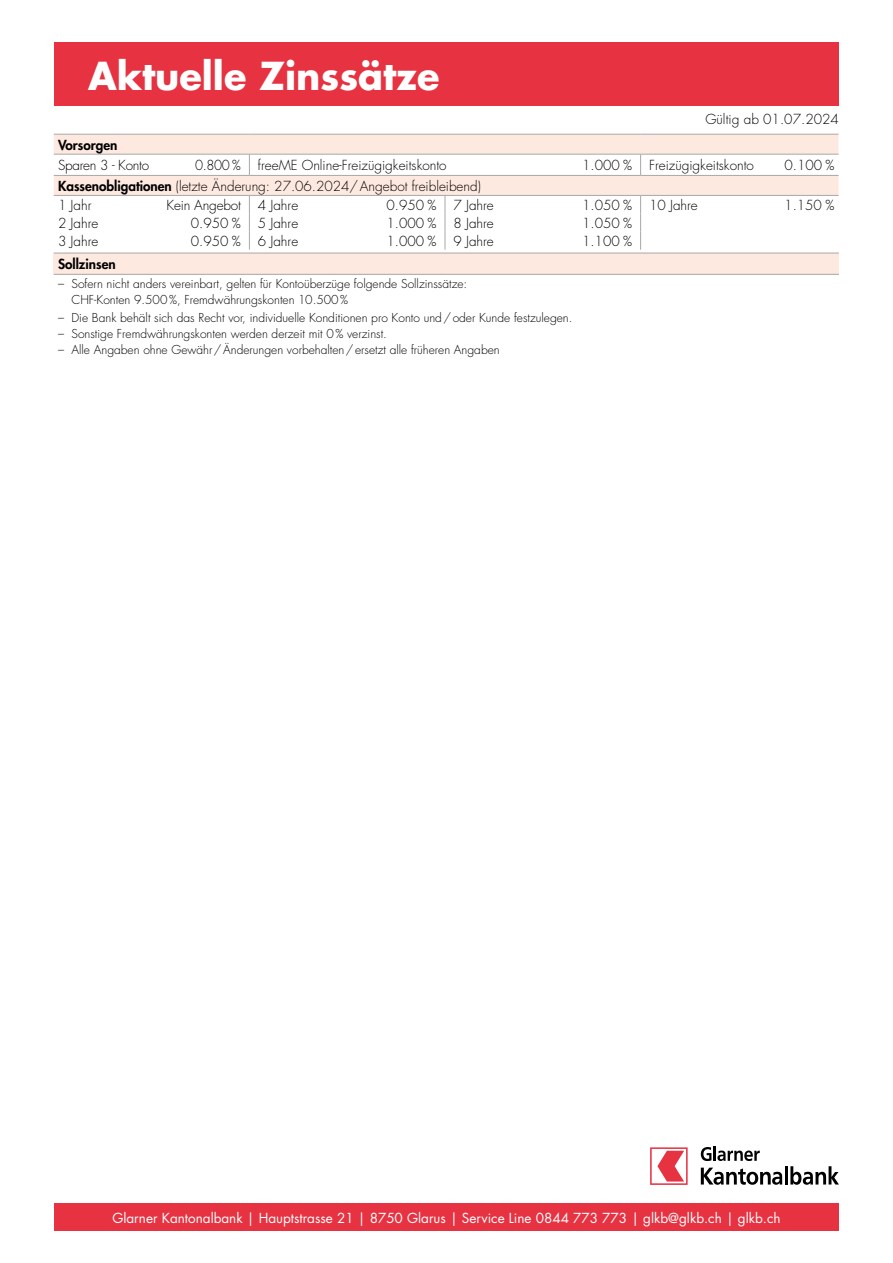
<style>
.page{position:relative;width:893px;height:1263px;background:#fff}
.page>*{position:absolute;margin:0;border:0;box-sizing:border-box;transform-origin:0 0}
.t1{font:700 37.5px "Futura Std";color:#fff}
.t2{font:300 13.5px/19px "Futura Std";color:#000}
.t3{font:13.5px "Futura Std";color:#fff}
.t4{font:800 13.5px "Futura Std";color:#000}
.t5{font:300 13.5px "Futura Std";letter-spacing:-.02em;color:#000}
.t6{font:300 13.5px "Futura Std";color:#000;scale:.96 1}
.t7{font:300 12px/16.2px "Futura Std";color:#000}
.s1{font-weight:800}
</style>
<div class="page">
<div style="left:54px;top:43px;width:785px;height:63px;background:#e63241"></div>
<div style="left:54px;top:1203px;width:785px;height:28px;background:#e63241"></div>
<svg style="left:701px;top:1146px;width:59px;height:15px"></svg>
<svg style="left:701px;top:1167px;width:81px;height:18px"></svg>
<hr style="left:785px;top:1166px;width:3px;height:18px;background:#000">
<svg style="left:790px;top:1166px;width:49px;height:19px"></svg>
<svg style="left:650px;top:1147px;width:38px;height:38px"></svg>
<div style="left:54px;top:253px;width:785px;height:21px;background:#fee9e1"></div>
<hr style="left:54px;top:253px;width:785px;height:1px;background:#a9a8a6">
<hr style="left:54px;top:274px;width:785px;height:1px;background:#a9a8a6">
<svg style="left:54px;top:135px;width:784px;height:60px;fill:#fee9e1"></svg>
<hr style="left:54px;top:154px;width:195px;height:1px;background:#a9a8a6">
<hr style="left:54px;top:195px;width:195px;height:1px;background:#a9a8a6">
<hr style="left:249px;top:154px;width:196px;height:1px;background:#a9a8a6">
<hr style="left:445px;top:154px;width:196px;height:1px;background:#a9a8a6">
<hr style="left:641px;top:154px;width:197px;height:1px;background:#a9a8a6">
<hr style="left:249px;top:195px;width:196px;height:1px;background:#a9a8a6">
<hr style="left:445px;top:195px;width:196px;height:1px;background:#a9a8a6">
<hr style="left:641px;top:195px;width:197px;height:1px;background:#a9a8a6">
<hr style="left:54px;top:134px;width:195px;height:1px;background:#a9a8a6">
<hr style="left:249px;top:134px;width:196px;height:1px;background:#a9a8a6">
<hr style="left:445px;top:134px;width:196px;height:1px;background:#a9a8a6">
<hr style="left:641px;top:134px;width:197px;height:1px;background:#a9a8a6">
<hr style="left:54px;top:175px;width:195px;height:1px;background:#a9a8a6">
<hr style="left:249px;top:175px;width:196px;height:1px;background:#a9a8a6">
<hr style="left:445px;top:175px;width:196px;height:1px;background:#a9a8a6">
<hr style="left:641px;top:175px;width:197px;height:1px;background:#a9a8a6">
<svg style="left:640px;top:154px;width:1px;height:21px"></svg>
<svg style="left:640px;top:196px;width:1px;height:54px"></svg>
<svg style="left:249px;top:154px;width:1px;height:21px"></svg>
<svg style="left:249px;top:196px;width:1px;height:54px"></svg>
<svg style="left:445px;top:196px;width:1px;height:54px"></svg>
<h1 class="t1" style="left:88px;top:51px;width:353px">Aktuelle Zinssätze</h1>
<p class="t2" style="left:705px;top:110px;width:135px">Gültig ab 01.07.2024</p>
<p class="t4" style="left:58px;top:136px;width:61px">Vorsorgen</p>
<p class="t5" style="left:58px;top:157px;width:93px">Sparen 3 - Konto</p>
<p class="t6" style="left:195px;top:157px;width:49px">0.800 %</p>
<p class="t2" style="left:258px;top:156px;width:190px">freeME Online-Freizügigkeitskonto</p>
<p class="t2" style="left:582px;top:156px;width:51px">1.000 %</p>
<p class="t2" style="left:649px;top:156px;width:106px">Freizügigkeitskonto</p>
<p class="t2" style="left:784px;top:156px;width:51px">0.100 %</p>
<p class="t2" style="left:58px;top:177px;width:424px"><span class="s1">Kassenobligationen</span> (letzte Änderung: 27.06.2024/Angebot freibleibend)<br>1 Jahr</p>
<p class="t2" style="left:167px;top:196px;width:76px">Kein Angebot</p>
<p class="t2" style="left:258px;top:196px;width:42px">4 Jahre</p>
<p class="t2" style="left:386px;top:196px;width:52px">0.950 %</p>
<p class="t2" style="left:453px;top:196px;width:42px">7 Jahre</p>
<p class="t2" style="left:582px;top:196px;width:52px">1.050 %</p>
<p class="t2" style="left:649px;top:196px;width:50px">10 Jahre</p>
<p class="t2" style="left:784px;top:196px;width:52px">1.150 %</p>
<p class="t2" style="left:58px;top:214px;width:42px">2 Jahre</p>
<p class="t2" style="left:191px;top:214px;width:52px">0.950 %</p>
<p class="t2" style="left:258px;top:214px;width:42px">5 Jahre</p>
<p class="t2" style="left:386px;top:214px;width:52px">1.000 %</p>
<p class="t2" style="left:453px;top:214px;width:42px">8 Jahre</p>
<p class="t2" style="left:582px;top:214px;width:52px">1.050 %</p>
<p class="t2" style="left:58px;top:232px;width:42px">3 Jahre</p>
<p class="t2" style="left:191px;top:232px;width:52px">0.950 %</p>
<p class="t2" style="left:258px;top:232px;width:42px">6 Jahre</p>
<p class="t2" style="left:386px;top:232px;width:52px">1.000 %</p>
<p class="t2" style="left:453px;top:232px;width:42px">9 Jahre</p>
<p class="t2" style="left:582px;top:232px;width:52px">1.100 %</p>
<p class="t4" style="left:58px;top:256px;width:59px">Sollzinsen</p>
<p class="t7" style="left:71px;top:276px;width:397px;text-indent:-13px">– Sofern nicht anders vereinbart, gelten für Kontoüberzüge folgende Sollzinssätze:<br>CHF-Konten 9.500%, Fremdwährungskonten 10.500%</p>
<p class="t7" style="left:58px;top:310px;width:516px">– Die Bank behält sich das Recht vor, individuelle Konditionen pro Konto und/oder Kunde festzulegen.</p>
<p class="t7" style="left:58px;top:326px;width:330px">– Sonstige Fremdwährungskonten werden derzeit mit 0% verzinst.</p>
<p class="t7" style="left:58px;top:342px;width:443px">– Alle Angaben ohne Gewähr/Änderungen vorbehalten/ersetzt alle früheren Angaben</p>
<p class="t3" style="left:112px;top:1209px;width:670px">Glarner Kantonalbank | Hauptstrasse 21 | 8750 Glarus | Service Line 0844 773 773 | glkb@glkb.ch | glkb.ch</p>
</div>
